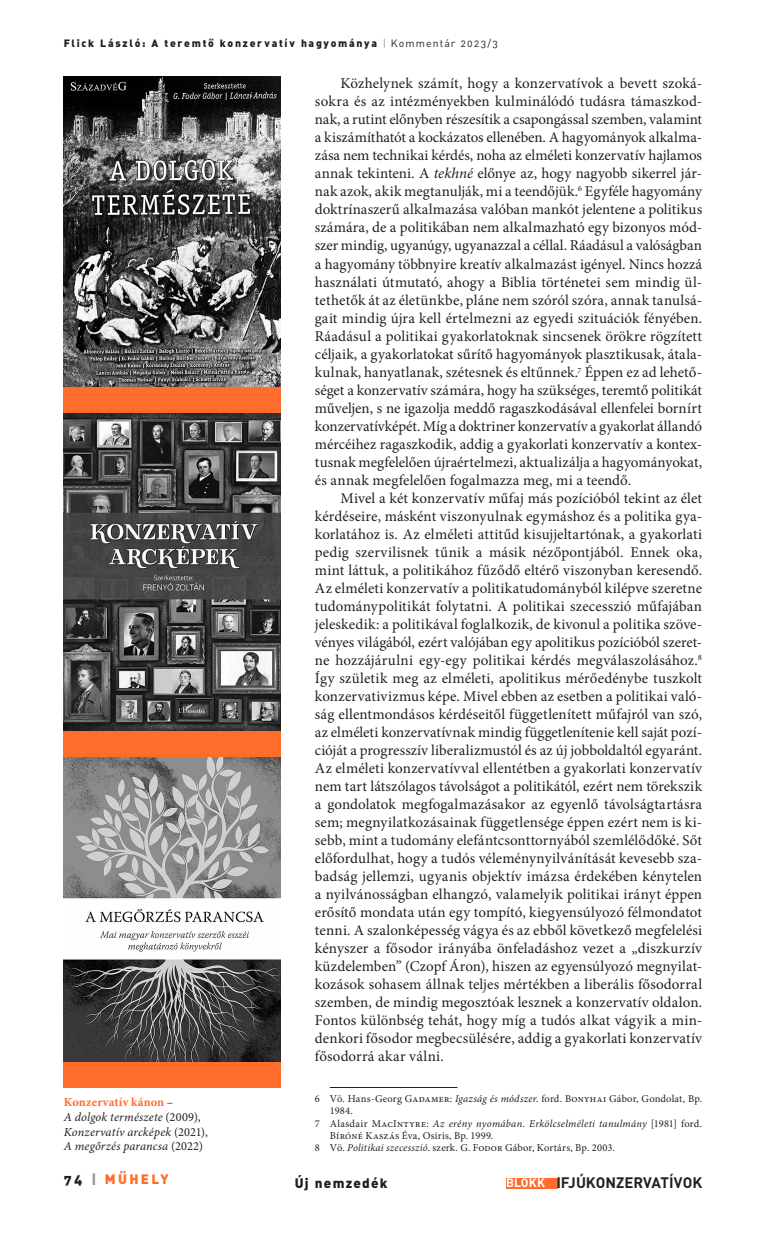
<style>
.page{position:relative;width:766px;height:1234px;background:#fff}
.page>*{position:absolute;margin:0;border:0;box-sizing:border-box;transform-origin:0 0}
._9_-_kenyér_2_---_10_pt{font:15px/18px "Minion Pro";letter-spacing:.005em;color:#231f20;text-align:justify}
.t1{font:700 15px "DIN Alt PFL";letter-spacing:.035em;color:#231f20}
.t2{font:13.5px "DIN Alt Blk PFL";letter-spacing:.1em;color:#231f20}
.t3{font:13.5px "DIN Alt Blk PFL";letter-spacing:.2em;color:#ff6c2c}
._1000_-_képaláírás{font:italic 12.3px/14.7px "Minion Pro";letter-spacing:.01em;color:#231f20}
._20_-_lábjegyzet{font:10.5px/12.3px "Minion Pro";letter-spacing:.02em;color:#231f20}
.t4{font:10.5px "DIN Alt Blk PFL";letter-spacing:.175em;color:#231f20}
.s1{font-family:"DIN Alt PFL";color:#939598}
.s2{font-family:"DIN Alt PFL"}
.s3{font-weight:700;font-style:normal;color:#ff6c2c}
.s4{font-style:normal}
.s5{color:#231f20}
.s6{color:#939598}
.s7{font-style:italic}
.s8{font-size:12px;color:#fff}
</style>
<div class="page">
<div style="left:506px;top:1177px;width:51px;height:10px;background:#ff6c2c"></div>
<hr style="left:330px;top:1086px;width:127px;height:1px;background:#231f20">
<img style="left:64px;top:76px;width:217px;height:311px">
<img style="left:64px;top:412px;width:217px;height:319px">
<img style="left:64px;top:757px;width:217px;height:305px">
<div style="left:64px;top:1062px;width:217px;height:25px;background:#ff6c2c"></div>
<div style="left:64px;top:731px;width:217px;height:26px;background:#ff6c2c"></div>
<div style="left:64px;top:387px;width:217px;height:25px;background:#ff6c2c"></div>
<p class="t4" style="left:64px;top:36px;width:435px">Flick László: A teremtő konzervatív hagyománya <span class="s1">|</span> <span class="s2">Kommentár 2023/3</span></p>
<p class="_1000_-_képaláírás" style="left:64px;top:1094px;width:145px"><span class="s3">Konzervatív kánon</span> <span class="s4">–<br></span>A dolgok természete <span class="s4">(2009),<br></span>Konzervatív arcképek <span class="s4">(2021),<br></span>A megőrzés parancsa <span class="s4">(2022)</span></p>
<p class="t3" style="left:64px;top:1169px;width:106px"><span class="s5">74</span> <span class="s6">|</span> MŰHELY</p>
<p class="_9_-_kenyér_2_---_10_pt" style="left:315px;top:75px;width:388px;text-indent:26px">Közhelynek számít, hogy a konzervatívok a bevett szoká&shy;sokra és az intézményekben kulminálódó tudásra támaszkod&shy;nak, a rutint előnyben részesítik a csapongással szemben, valamint a kiszámíthatót a kockázatos ellenében. A hagyományok alkalma&shy;zása nem technikai kérdés, noha az elméleti konzervatív hajlamos annak tekinteni. A <span class="s7">tekhné</span> előnye az, hogy nagyobb sikerrel jár&shy;nak azok, akik megtanulják, mi a teendőjük.<sup>6</sup> Egyféle hagyomány doktrínaszerű alkalmazása valóban mankót jelentene a politikus számára, de a politikában nem alkalmazható egy bizonyos mód&shy;szer mindig, ugyanúgy, ugyanazzal a céllal. Ráadásul a valóságban a hagyomány többnyire kreatív alkalmazást igényel. Nincs hozzá használati útmutató, ahogy a Biblia történetei sem mindig ül&shy;tethetők át az életünkbe, pláne nem szóról szóra, annak tanulsá&shy;gait mindig újra kell értelmezni az egyedi szituációk fényében.<br>Ráadásul a politikai gyakorlatoknak sincsenek örökre rögzített céljaik, a gyakorlatokat sűrítő hagyományok plasztikusak, átala&shy;kulnak, hanyatlanak, szétesnek és eltűnnek.<sup>7</sup> Éppen ez ad lehető&shy;séget a konzervatív számára, hogy ha szükséges, teremtő politikát műveljen, s ne igazolja meddő ragaszkodásával ellenfelei bornírt konzervatívképét. Míg a doktriner konzervatív a gyakorlat állandó mércéihez ragaszkodik, addig a gyakorlati konzervatív a kontex&shy;tusnak megfelelően újraértelmezi, aktualizálja a hagyományokat, és annak megfelelően fogalmazza meg, mi a teendő.</p>
<p class="_9_-_kenyér_2_---_10_pt" style="left:315px;top:489px;width:388px;text-indent:26px">Mivel a két konzervatív műfaj más pozícióból tekint az élet kérdéseire, másként viszonyulnak egymáshoz és a politika gya&shy;korlatához is. Az elméleti attitűd kisujjeltartónak, a gyakorlati pedig szervilisnek tűnik a másik nézőpontjából. Ennek oka, mint láttuk, a politikához fűződő eltérő viszonyban keresendő.<br>Az elméleti konzervatív a politikatudományból kilépve szeretne tudománypolitikát folytatni. A politikai szecesszió műfajában jeleskedik: a politikával foglalkozik, de kivonul a politika szöve&shy;vényes világából, ezért valójában egy apolitikus pozícióból szeret&shy;ne hozzájárulni egy-egy politikai kérdés megválaszolásához.<sup>8<br></sup>Így születik meg az elméleti, apolitikus mérőedénybe tuszkolt konzervativizmus képe. Mivel ebben az esetben a politikai való&shy;ság ellentmondásos kérdéseitől függetlenített műfajról van szó, az elméleti konzervatívnak mindig függetlenítenie kell saját pozí&shy;cióját a progresszív liberalizmustól és az új jobboldaltól egyaránt.<br>Az elméleti konzervatívval ellentétben a gyakorlati konzervatív nem tart látszólagos távolságot a politikától, ezért nem törekszik a gondolatok megfogalmazásakor az egyenlő távolságtartásra sem; megnyilatkozásainak függetlensége éppen ezért nem is ki&shy;sebb, mint a tudomány elefántcsonttornyából szemlélődőké. Sőt előfordulhat, hogy a tudós véleménynyilvánítását kevesebb sza&shy;badság jellemzi, ugyanis objektív imázsa érdekében kénytelen a nyilvánosságban elhangzó, valamelyik politikai irányt éppen erősítő mondata után egy tompító, kiegyensúlyozó félmondatot tenni. A szalonképesség vágya és az ebből következő megfelelési kényszer a fősodor irányába önfeladáshoz vezet a „diszkurzív küzdelemben” (Czopf Áron), hiszen az egyensúlyozó megnyilat&shy;kozások sohasem állnak teljes mértékben a liberális fősodorral szemben, de mindig megosztóak lesznek a konzervatív oldalon.<br>Fontos különbség tehát, hogy míg a tudós alkat vágyik a min&shy;denkori fősodor megbecsülésére, addig a gyakorlati konzervatív fősodorrá akar válni.</p>
<p class="_20_-_lábjegyzet" style="left:330px;top:1092px;width:374px;text-indent:-15px">6 Vö. Hans-Georg Gadamer: <span class="s7">Igazság és módszer</span>. ford. Bonyhai Gábor, Gondolat, Bp.<br>1984.</p>
<p class="_20_-_lábjegyzet" style="left:330px;top:1116px;width:374px;text-indent:-15px">7 Alasdair MacIntyre: <span class="s7">Az erény nyomában. Erkölcselméleti tanulmány</span> [1981] ford.<br>Bíróné Kaszás Éva, Osiris, Bp. 1999.</p>
<p class="_20_-_lábjegyzet" style="left:315px;top:1141px;width:301px">8 Vö. <span class="s7">Politikai szecesszió</span>. szerk. G. Fodor Gábor, Kortárs, Bp. 2003.</p>
<p class="t2" style="left:295px;top:1173px;width:94px">Új nemzedék</p>
<p class="t1" style="left:506px;top:1172px;width:197px"><span class="s8">BLOKK</span> IFJÚKONZERVATÍVOK</p>
</div>
